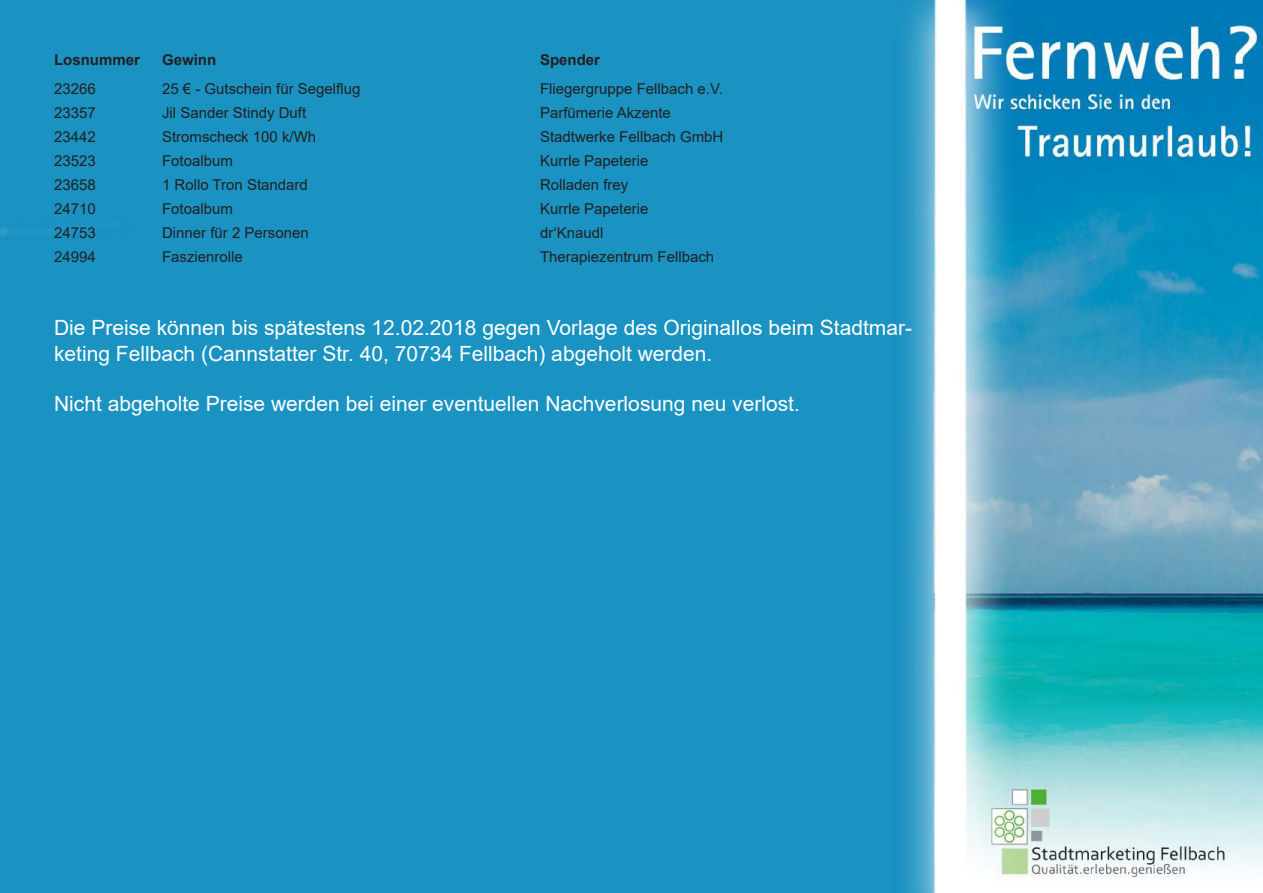
<style>
.page{position:relative;width:1263px;height:893px;background:#fff}
.page>*{position:absolute;margin:0;border:0;box-sizing:border-box;transform-origin:0 0}
.t1{font:21px/25.2px "Arial";color:#fff}
.t2{font:15px "Arial";color:#231f20}
.t3{font:700 15px "Arial";color:#231f20}
</style>
<div class="page">
<img style="left:0;top:0;width:1263px;height:893px">
<p class="t3" style="left:54px;top:49px;width:87px">Losnummer</p>
<p class="t3" style="left:162px;top:49px;width:56px">Gewinn</p>
<p class="t3" style="left:540px;top:49px;width:62px">Spender</p>
<p class="t2" style="left:54px;top:79px;width:43px">23266</p>
<p class="t2" style="left:162px;top:79px;width:200px">25 € - Gutschein für Segelflug</p>
<p class="t2" style="left:540px;top:79px;width:184px">Fliegergruppe Fellbach e.V.</p>
<p class="t2" style="left:54px;top:103px;width:43px">23357</p>
<p class="t2" style="left:162px;top:103px;width:146px">Jil Sander Stindy Duft</p>
<p class="t2" style="left:540px;top:103px;width:132px">Parfümerie Akzente</p>
<p class="t2" style="left:54px;top:127px;width:43px">23442</p>
<p class="t2" style="left:162px;top:127px;width:156px">Stromscheck 100 k/Wh</p>
<p class="t2" style="left:540px;top:127px;width:185px">Stadtwerke Fellbach GmbH</p>
<p class="t2" style="left:54px;top:151px;width:43px">23523</p>
<p class="t2" style="left:162px;top:151px;width:72px">Fotoalbum</p>
<p class="t2" style="left:540px;top:151px;width:110px">Kurrle Papeterie</p>
<p class="t2" style="left:54px;top:175px;width:43px">23658</p>
<p class="t2" style="left:162px;top:175px;width:147px">1 Rollo Tron Standard</p>
<p class="t2" style="left:540px;top:175px;width:90px">Rolladen frey</p>
<p class="t2" style="left:54px;top:199px;width:43px">24710</p>
<p class="t2" style="left:162px;top:199px;width:72px">Fotoalbum</p>
<p class="t2" style="left:540px;top:199px;width:110px">Kurrle Papeterie</p>
<p class="t2" style="left:54px;top:223px;width:43px">24753</p>
<p class="t2" style="left:162px;top:223px;width:148px">Dinner für 2 Personen</p>
<p class="t2" style="left:540px;top:223px;width:65px">dr‘Knaudl</p>
<p class="t2" style="left:54px;top:247px;width:43px">24994</p>
<p class="t2" style="left:162px;top:247px;width:82px">Faszienrolle</p>
<p class="t2" style="left:540px;top:247px;width:176px">Therapiezentrum Fellbach</p>
<h1 class="t1" style="left:54px;top:315px;width:860px">Die Preise können bis spätestens 12.02.2018 gegen Vorlage des Originallos beim Stadtmar&shy;keting Fellbach (Cannstatter Str. 40, 70734 Fellbach) abgeholt werden.</h1>
<h1 class="t1" style="left:54px;top:391px;width:747px">Nicht abgeholte Preise werden bei einer eventuellen Nachverlosung neu verlost.</h1>
</div>
